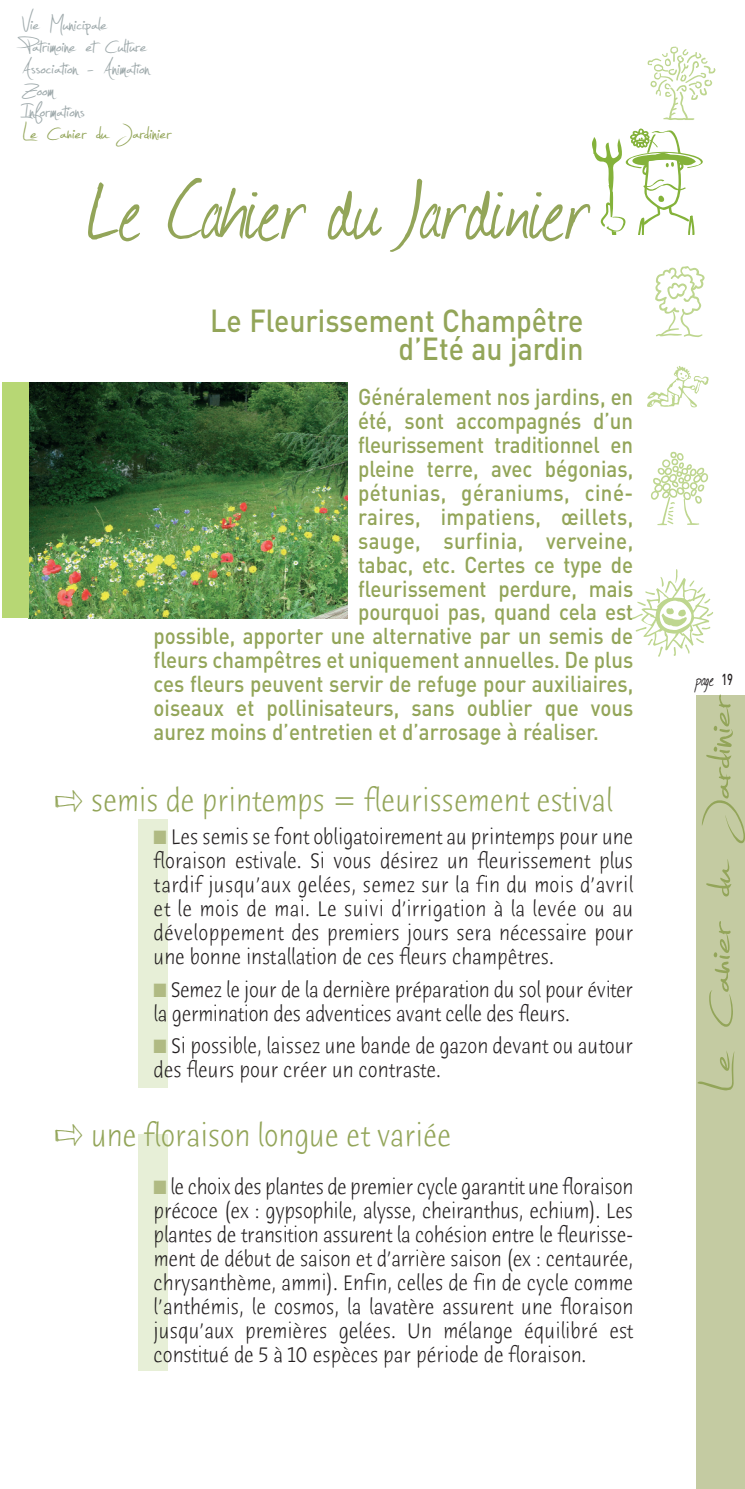
<style>
.page{position:relative;width:745px;height:1489px;background:#fff}
.page>*{position:absolute;margin:0;border:0;box-sizing:border-box;transform-origin:0 0}
.t1{font:96.25px "Journal";color:#93a559;scale:.9 1}
.t2{font:75.6px "Jellyka Estryas Handwriting";color:#93a559;scale:1.67 1}
.t3{font:40.25px "Jellyka Estryas Handwriting";color:#9ea9ab;scale:1.18 1}
.t4{font:40.25px "Jellyka Estryas Handwriting";color:#93a559;scale:1.18 1}
.t5{font:300 33.25px "Humana Sans ITC";color:#93a559;scale:.9 1}
.t6{font:500 31.5px/28px "DIN";color:#93a559;text-align:right;scale:.9 1}
.t7{font:300 22.75px/24px "Humana Sans ITC";color:#231f20;text-align:justify;scale:.9 1}
.t8{font:500 22.75px "DIN";color:#93a559;scale:.9 1}
.t9{font:500 22.75px "DIN";letter-spacing:.02em;color:#93a559;scale:.9 1}
.t10{font:21px "Journal";color:#231f20;scale:.9 1}
.s1{font-family:"Journal";font-weight:400;font-size:50.75px}
.s2{color:#b0ba83}
.s3{font-family:"DIN";font-weight:500;font-size:15.75px}
</style>
<div class="page">
<div style="left:138px;top:818px;width:29px;height:269px;background:#e7efd7"></div>
<div style="left:138px;top:1134px;width:29px;height:236px;background:#e7efd7"></div>
<div style="left:696px;top:695px;width:48px;height:793px;background:#c4cba2"></div>
<svg style="left:651px;top:452px;width:56px;height:73px"></svg>
<svg style="left:655px;top:266px;width:49px;height:71px"></svg>
<svg style="left:647px;top:47px;width:68px;height:73px"></svg>
<svg style="left:631px;top:569px;width:81px;height:87px"></svg>
<svg style="left:647px;top:366px;width:61px;height:41px"></svg>
<svg style="left:592px;top:129px;width:111px;height:106px"></svg>
<img style="left:29px;top:382px;width:318px;height:236px">
<div style="left:2px;top:382px;width:27px;height:236px;background:#b7d774"></div>
<h3 class="t3" style="left:22px;top:-3px;width:73px">Vie Municipale</h3>
<h3 class="t3" style="left:22px;top:19px;width:107px">Patrimoine et Culture</h3>
<h3 class="t3" style="left:22px;top:41px;width:109px">Association - Animation</h3>
<h3 class="t3" style="left:22px;top:63px;width:28px">Zoom</h3>
<h3 class="t3" style="left:22px;top:85px;width:54px">Informations</h3>
<h3 class="t4" style="left:22px;top:107px;width:128px">Le Cahier du Jardinier</h3>
<h1 class="t1" style="left:86px;top:147px;width:561px">Le Cahier du Jardinier</h1>
<h3 class="t6" style="left:210px;top:310px;width:416px">Le Fleurissement Champêtre d’Eté au jardin</h3>
<p class="t8" style="left:358px;top:388px;width:307px">Généralement nos jardins, en</p>
<p class="t8" style="left:358px;top:412px;width:307px">été, sont accompagnés d’un</p>
<p class="t8" style="left:358px;top:436px;width:307px">fleurissement traditionnel en</p>
<p class="t8" style="left:358px;top:460px;width:307px">pleine terre, avec bégonias,</p>
<p class="t9" style="left:358px;top:484px;width:307px">pétunias, géraniums, ciné-</p>
<p class="t9" style="left:358px;top:508px;width:307px">raires, impatiens, œillets,</p>
<p class="t9" style="left:358px;top:532px;width:307px">sauge, surfinia, verveine,</p>
<p class="t8" style="left:358px;top:556px;width:307px">tabac, etc. Certes ce type de</p>
<p class="t8" style="left:358px;top:580px;width:307px">fleurissement perdure, mais</p>
<p class="t8" style="left:358px;top:604px;width:307px">pourquoi pas, quand cela est</p>
<p class="t8" style="left:153px;top:628px;width:534px">possible, apporter une alternative par un semis de</p>
<p class="t8" style="left:153px;top:652px;width:534px">fleurs champêtres et uniquement annuelles. De plus</p>
<p class="t8" style="left:153px;top:676px;width:534px">ces fleurs peuvent servir de refuge pour auxiliaires,</p>
<p class="t8" style="left:153px;top:700px;width:534px">oiseaux et pollinisateurs, sans oublier que vous</p>
<p class="t8" style="left:153px;top:724px;width:495px">aurez moins d’entretien et d’arrosage à réaliser.</p>
<h3 class="t5" style="left:54px;top:785px;width:621px"><span class="s1">»</span> semis de printemps = fleurissement estival</h3>
<p class="t7" style="left:153px;top:825px;width:534px"><span class="s2">■</span> Les semis se font obligatoirement au printemps pour une floraison estivale. Si vous désirez un fleurissement plus tardif jusqu’aux gelées, semez sur la fin du mois d’avril et le mois de mai. Le suivi d’irrigation à la levée ou au développement des premiers jours sera nécessaire pour une bonne installation de ces fleurs champêtres.</p>
<p class="t7" style="left:153px;top:978px;width:534px"><span class="s2">■</span> Semez le jour de la dernière préparation du sol pour éviter la germination des adventices avant celle des fleurs.</p>
<p class="t7" style="left:153px;top:1035px;width:534px"><span class="s2">■</span> Si possible, laissez une bande de gazon devant ou autour des fleurs pour créer un contraste.</p>
<h3 class="t5" style="left:54px;top:1119px;width:442px"><span class="s1">»</span> une floraison longue et variée</h3>
<p class="t7" style="left:153px;top:1175px;width:534px"><span class="s2">■</span> le choix des plantes de premier cycle garantit une floraison précoce (ex : gypsophile, alysse, cheiranthus, echium). Les plantes de transition assurent la cohésion entre le fleurisse&shy;ment de début de saison et d’arrière saison (ex : centaurée, chrysanthème, ammi). Enfin, celles de fin de cycle comme l’anthémis, le cosmos, la lavatère assurent une floraison jusqu’aux premières gelées. Un mélange équilibré est constitué de 5 à 10 espèces par période de floraison.</p>
<p class="t10" style="left:695px;top:665px;width:43px">page <span class="s3">19</span></p>
<h2 class="t2" style="left:669px;top:1093px;width:241px;rotate:-90deg">Le Cahier du Jardinier</h2>
</div>
